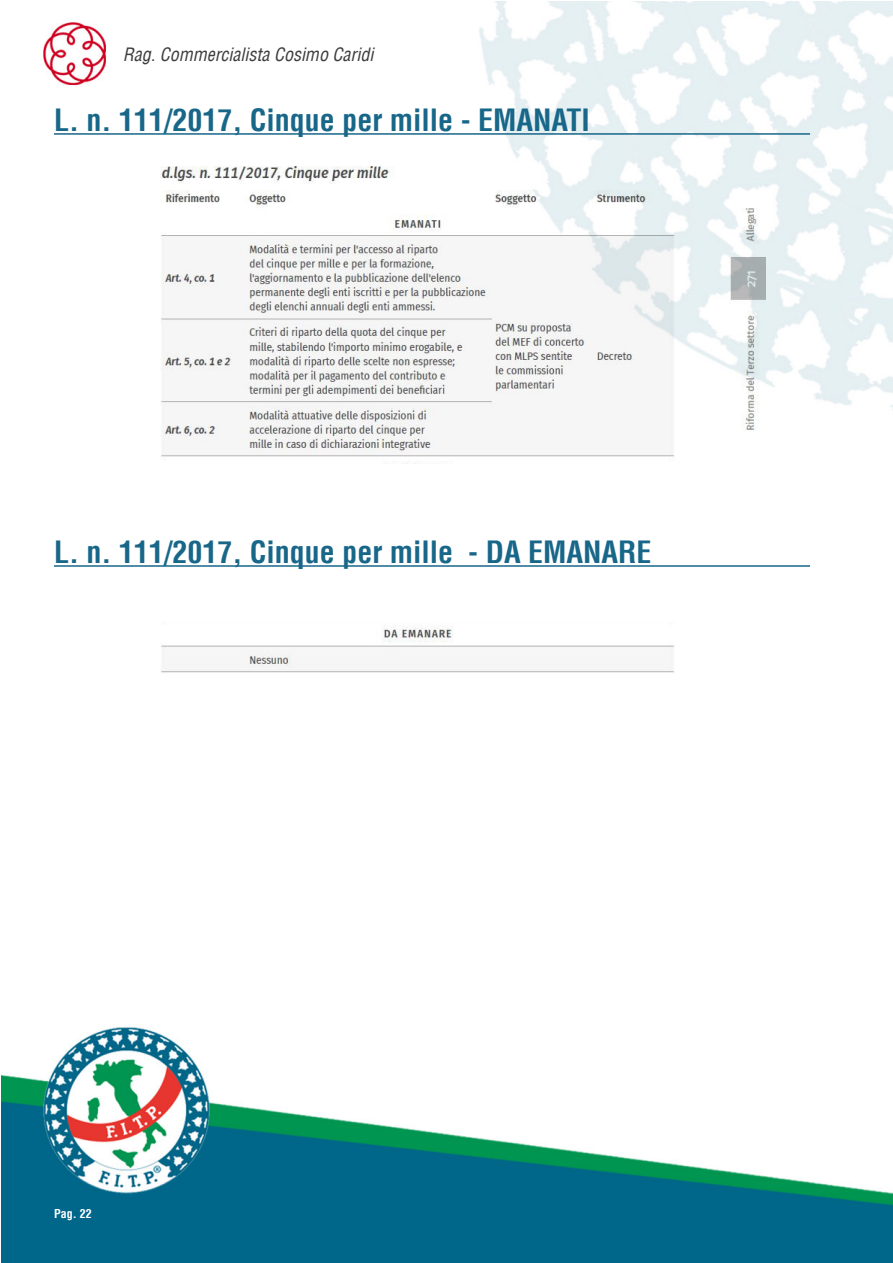
<style>
.page{position:relative;width:893px;height:1263px;background:#fff}
.page>*{position:absolute;margin:0;border:0;box-sizing:border-box;transform-origin:0 0}
.t1{font:700 condensed 30px "Helvetica LT";color:#186789}
.t2{font:italic condensed 18px "Helvetica LT";color:#3e3e3f}
.t3{font:700 condensed 12px "Helvetica LT";color:#fff}
</style>
<div class="page">
<img style="left:2px;top:2px;width:891px;height:1261px">
<hr style="left:54px;top:133px;width:756px;height:2px;background:#186789">
<hr style="left:54px;top:565px;width:756px;height:2px;background:#186789">
<img style="left:100px;top:155px;width:665px;height:308px">
<img style="left:100px;top:623px;width:665px;height:87px">
<p class="t2" style="left:123px;top:43px;width:252px">Rag. Commercialista Cosimo Caridi</p>
<p class="t1" style="left:54px;top:101px;width:537px">L. n. 111/2017, Cinque per mille - EMANATI</p>
<p class="t1" style="left:54px;top:533px;width:599px">L. n. 111/2017, Cinque per mille - DA EMANARE</p>
<p class="t3" style="left:54px;top:1206px;width:39px">Pag. 22</p>
</div>
